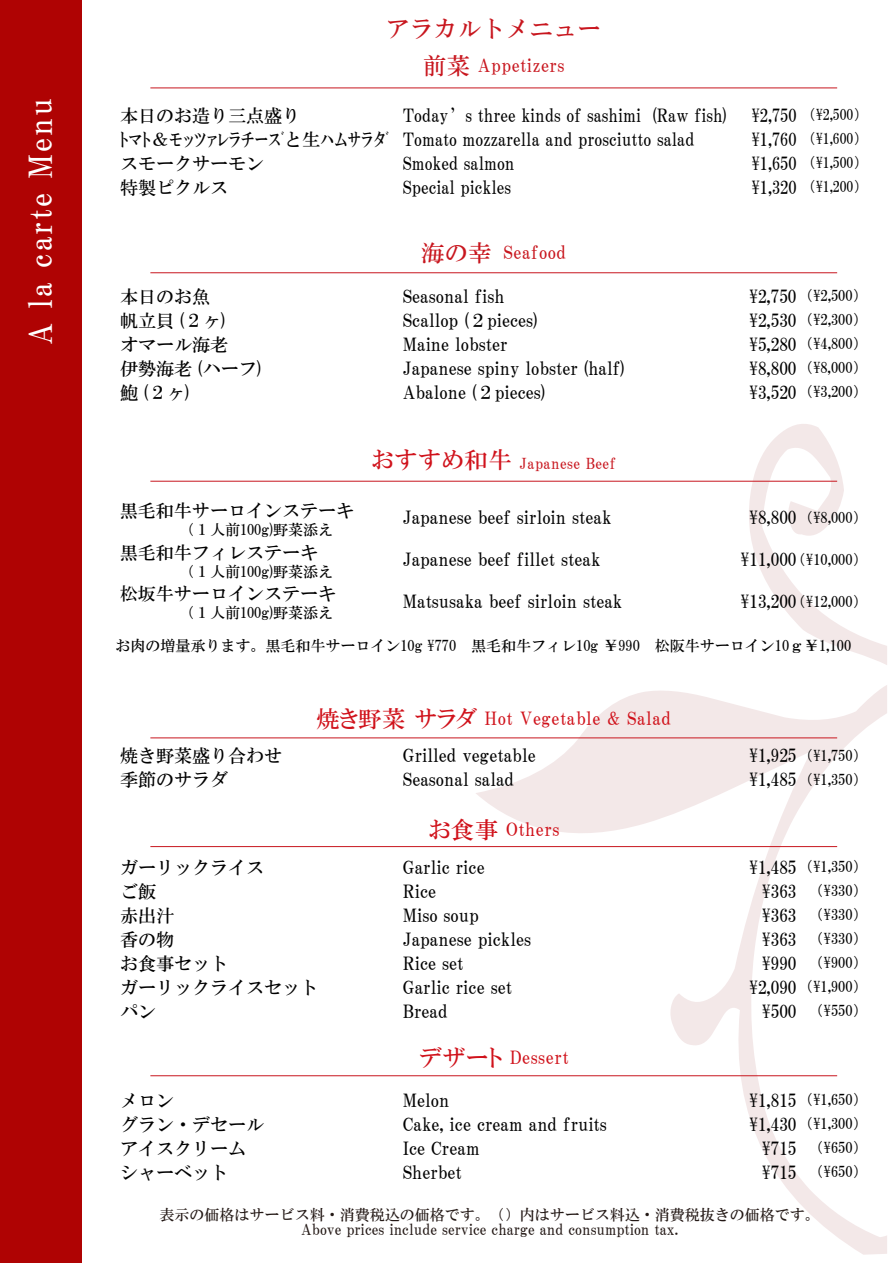
<style>
.page{position:relative;width:893px;height:1263px;background:#fff}
.page>*{position:absolute;margin:0;border:0;box-sizing:border-box;transform-origin:0 0}
.t1{font:31.5px "HGS Mincho B";letter-spacing:.06em;color:#fff}
.t2{font:23.25px "HGS Mincho B";letter-spacing:.03em;color:#c8161e}
.t3{font:18px/24px "HGS Mincho B";color:#000}
.t4{font:18px/24px "HGS Mincho B";color:#000;scale:.95 1}
.t5{font:18px "HGS Mincho B";letter-spacing:.03em;color:#d0121b}
.t6{font:18px "HGS Mincho B";letter-spacing:.03em;color:#c8161e}
.t7{font:15px/24px "HGS Mincho B";color:#000;text-align:right}
.t8{font:15px/15px "HGS Mincho B";color:#231815;text-align:center}
.t9{font:15px/24px "HGS Mincho B";color:#000;text-align:justify;scale:.95 1}
.t10{font:15px "HGS Mincho B";letter-spacing:.03em;color:#c8161e}
.s1{font-size:23.25px}
.s2{font-size:23.25px;color:#d0121b}
</style>
<div class="page">
<svg style="left:739px;top:424px;width:148px;height:241px"></svg>
<svg style="left:475px;top:685px;width:412px;height:570px"></svg>
<div style="left:0;top:0;width:81px;height:1263px;background:#af0303"></div>
<hr style="left:150px;top:87px;width:687px;height:1px;background:#c8161e">
<hr style="left:150px;top:272px;width:687px;height:1px;background:#c8161e">
<hr style="left:150px;top:481px;width:687px;height:1px;background:#c8161e">
<hr style="left:150px;top:737px;width:687px;height:1px;background:#c8161e">
<hr style="left:150px;top:846px;width:687px;height:1px;background:#c8161e">
<hr style="left:150px;top:1075px;width:687px;height:1px;background:#c8161e">
<h1 class="t1" style="left:25px;top:345px;width:249px;rotate:-90deg">A la carte Menu</h1>
<p class="t2" style="left:386px;top:17px;width:216px">アラカルトメニュー</p>
<p class="t3" style="left:120px;top:104px;width:271px">本日のお造り三点盛り<br>ﾄﾏﾄ＆ﾓｯﾂｧﾚﾗﾁｰｽﾞと生ﾊﾑｻﾗﾀﾞスモークサーモン<br>特製ピクルス</p>
<p class="t6" style="left:423px;top:57px;width:143px"><span class="s1">前菜</span> Appetizers</p>
<p class="t4" style="left:403px;top:104px;width:343px">Today’s three kinds of sashimi (Raw fish)<br>Tomato mozzarella and prosciutto salad<br>Smoked salmon<br>Special pickles</p>
<p class="t3" style="left:120px;top:285px;width:143px">本日のお魚<br>帆立貝 (２ヶ)<br>オマール海老<br>伊勢海老 (ハーフ)鮑 (２ヶ)</p>
<p class="t6" style="left:421px;top:243px;width:147px"><span class="s1">海の幸</span> Seafood</p>
<p class="t3" style="left:403px;top:285px;width:224px">Seasonal fish<br>Scallop (２pieces)<br>Maine lobster<br>Japanese spiny lobster (half)<br>Abalone (２pieces)</p>
<p class="t4" style="left:752px;top:104px;width:49px;text-align:justify">\2,750 \1,760 \1,650 \1,320</p>
<p class="t9" style="left:802px;top:102px;width:71px">（\2,500）（\1,600）（\1,500）（\1,200）</p>
<p class="t3" style="left:749px;top:285px;width:49px;text-align:justify">\2,750 \2,530 \5,280 \8,800 \3,520</p>
<p class="t7" style="left:798px;top:283px;width:71px;text-align:justify">（\2,500）（\2,300）（\4,800）（\8,000）（\3,200）</p>
<p class="t3" style="left:120px;top:498px;width:235px">黒毛和牛サーロインステーキ</p>
<p class="t7" style="left:180px;top:517px;width:155px">（１人前100g)野菜添え</p>
<p class="t3" style="left:120px;top:540px;width:199px">黒毛和牛フィレステーキ</p>
<p class="t7" style="left:180px;top:559px;width:155px">（１人前100g)野菜添え</p>
<p class="t3" style="left:120px;top:581px;width:217px">松坂牛サーロインステーキ</p>
<p class="t7" style="left:180px;top:600px;width:155px">（１人前100g)野菜添え</p>
<p class="t10" style="left:371px;top:456px;width:246px"><span class="s2">おすすめ和牛</span> Japanese Beef</p>
<p class="t3" style="left:403px;top:506px;width:210px">Japanese beef sirloin steak</p>
<p class="t3" style="left:403px;top:548px;width:199px">Japanese beef fillet steak</p>
<p class="t3" style="left:403px;top:590px;width:221px">Matsusaka beef sirloin steak</p>
<p class="t3" style="left:749px;top:506px;width:49px">\8,800</p>
<p class="t3" style="left:741px;top:548px;width:57px">\11,000</p>
<p class="t3" style="left:741px;top:590px;width:57px">\13,200</p>
<p class="t7" style="left:798px;top:506px;width:71px">（\8,000）</p>
<p class="t7" style="left:791px;top:548px;width:78px">（\10,000）</p>
<p class="t7" style="left:791px;top:590px;width:78px">（\12,000）</p>
<p class="t7" style="left:115px;top:634px;width:752px">お肉の増量承ります。黒毛和牛サーロイン10g \770　黒毛和牛フィレ10g ￥990　松阪牛サーロイン10ｇ￥1,100　</p>
<p class="t3" style="left:120px;top:743px;width:163px">焼き野菜盛り合わせ季節のサラダ</p>
<p class="t5" style="left:316px;top:709px;width:356px"><span class="s1">焼き野菜 サラダ</span> Hot Vegetable &amp; Salad</p>
<p class="t3" style="left:403px;top:743px;width:134px">Grilled vegetable<br>Seasonal salad</p>
<p class="t5" style="left:428px;top:820px;width:133px"><span class="s1">お食事</span> Others</p>
<p class="t3" style="left:120px;top:856px;width:199px">ガーリックライス<br>ご飯<br>赤出汁<br>香の物<br>お食事セット<br>ガーリックライスセットパン</p>
<p class="t3" style="left:120px;top:1089px;width:145px">メロン<br>グラン・デセールアイスクリームシャーベット</p>
<p class="t3" style="left:403px;top:856px;width:130px">Garlic rice<br>Rice<br>Miso soup<br>Japanese pickles<br>Rice set<br>Garlic rice set<br>Bread</p>
<p class="t5" style="left:419px;top:1048px;width:151px"><span class="s1">デザート</span> Dessert</p>
<p class="t3" style="left:403px;top:1089px;width:206px">Melon<br>Cake, ice cream and fruits<br>Ice Cream<br>Sherbet</p>
<p class="t3" style="left:749px;top:743px;width:49px">\1,925 \1,485</p>
<p class="t7" style="left:798px;top:743px;width:71px;text-align:left">（\1,750）（\1,350）</p>
<p class="t3" style="left:749px;top:856px;width:49px;text-align:right">\1,485 \363 \363 \363 \990 \2,090 \500</p>
<p class="t7" style="left:798px;top:854px;width:71px">（\1,350）（\330）（\330）（\330）（\900）（\1,900）（\550）</p>
<p class="t3" style="left:749px;top:1089px;width:49px;text-align:right">\1,815 \1,430 \715 \715</p>
<p class="t7" style="left:798px;top:1087px;width:71px">（\1,650）（\1,300）（\650）（\650）</p>
<p class="t8" style="left:160px;top:1207px;width:661px">表示の価格はサービス料・消費税込の価格です。（）内はサービス料込・消費税抜きの価格です。<br>Above prices include service charge and consumption tax.</p>
</div>
